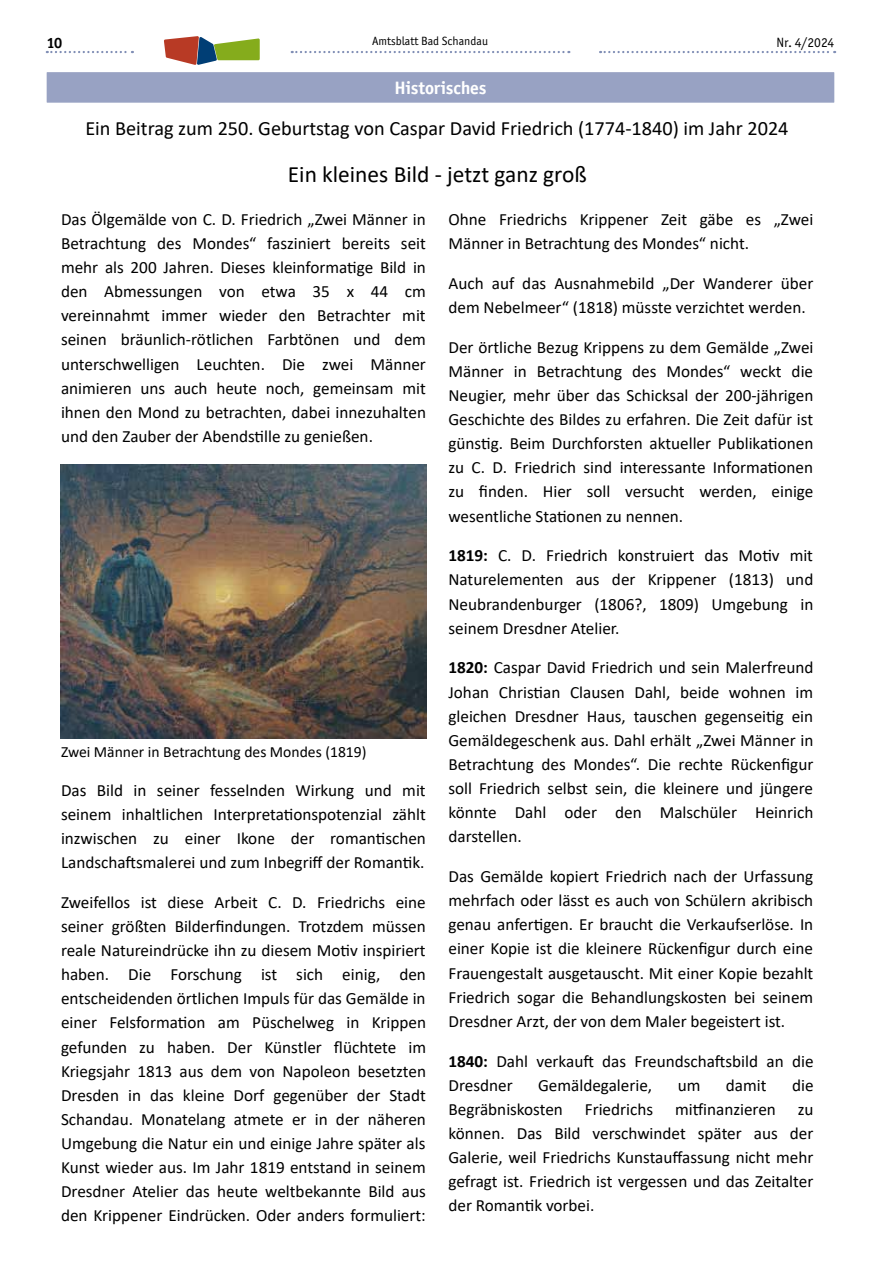
<style>
.page{position:relative;width:881px;height:1263px;background:#fff}
.page>*{position:absolute;margin:0;border:0;box-sizing:border-box;transform-origin:0 0}
.t1{font:23.4px "Bwkqhn Calibri";color:#000}
.t2{font:20.25px "Bwkqhn Calibri";color:#000}
.t3{font:700 18px "Officina San ITC";letter-spacing:-.005em;color:#fff}
.t4{font:17.1px/24.2px "Bwkqhn Calibri";color:#000;text-align:justify}
.t5{font:15.6px "Bwkqhn Calibri";color:#000}
.t6{font:700 15px "Officina San ITC";color:#000}
.t7{font:13.5px "Officina San ITC";color:#000}
.t8{font:12px "Officina San ITC";color:#000}
.s1{font-family:"Plftky Calibri";font-weight:700}
</style>
<div class="page">
<svg style="left:291px;top:51px;width:278px;height:2px"></svg>
<svg style="left:47px;top:51px;width:86px;height:2px"></svg>
<svg style="left:600px;top:51px;width:234px;height:2px"></svg>
<svg style="left:164px;top:36px;width:95px;height:29px"></svg>
<div style="left:47px;top:72px;width:786px;height:30px;background:#a7afcb"></div>
<div style="left:47px;top:73px;width:786px;height:30px;background:#98a2c3"></div>
<img style="left:61px;top:465px;width:365px;height:274px">
<p class="t6" style="left:47px;top:34px;width:17px">10</p>
<p class="t8" style="left:372px;top:34px;width:117px">Amtsblatt Bad Schandau</p>
<p class="t7" style="left:776px;top:34px;width:59px">Nr. 4/2024</p>
<p class="t3" style="left:394px;top:76px;width:93px">Historisches</p>
<p class="t2" style="left:85px;top:119px;width:704px">Ein Beitrag zum 250. Geburtstag von Caspar David Friedrich (1774-1840) im Jahr 2024</p>
<h1 class="t1" style="left:288px;top:164px;width:300px">Ein kleines Bild - jetzt ganz groß</h1>
<p class="t4" style="left:61px;top:208px;width:366px">Das Ölgemälde von C. D. Friedrich „Zwei Männer in Betrachtung des Mondes“ fasziniert bereits seit mehr als 200 Jahren. Dieses kleinformatige Bild in den Abmessungen von etwa 35 x 44 cm vereinnahmt immer wieder den Betrachter mit seinen bräunlich-rötlichen Farbtönen und dem unterschwelligen Leuchten. Die zwei Männer animieren uns auch heute noch, gemeinsam mit ihnen den Mond zu betrachten, dabei innezuhalten und den Zauber der Abendstille zu genießen.</p>
<p class="t4" style="left:448px;top:208px;width:366px">Ohne Friedrichs Krippener Zeit gäbe es „Zwei<br>Männer in Betrachtung des Mondes“ nicht.</p>
<p class="t4" style="left:448px;top:272px;width:366px">Auch auf das Ausnahmebild „Der Wanderer über dem Nebelmeer“ (1818) müsste verzichtet werden.</p>
<p class="t4" style="left:448px;top:335px;width:366px">Der örtliche Bezug Krippens zu dem Gemälde „Zwei Männer in Betrachtung des Mondes“ weckt die Neugier, mehr über das Schicksal der 200-jährigen Geschichte des Bildes zu erfahren. Die Zeit dafür ist günstig. Beim Durchforsten aktueller Publikationen zu C. D. Friedrich sind interessante Informationen zu finden. Hier soll versucht werden, einige wesentliche Stationen zu nennen.</p>
<p class="t4" style="left:448px;top:544px;width:366px"><span class="s1">1819:</span> C. D. Friedrich konstruiert das Motiv mit Naturelementen aus der Krippener (1813) und Neubrandenburger (1806?, 1809) Umgebung in seinem Dresdner Atelier.</p>
<p class="t4" style="left:448px;top:656px;width:366px"><span class="s1">1820:</span> Caspar David Friedrich und sein Malerfreund Johan Christian Clausen Dahl, beide wohnen im gleichen Dresdner Haus, tauschen gegenseitig ein Gemäldegeschenk aus. Dahl erhält „Zwei Männer in Betrachtung des Mondes“. Die rechte Rückenfigur soll Friedrich selbst sein, die kleinere und jüngere könnte Dahl oder den Malschüler Heinrich darstellen.</p>
<p class="t4" style="left:448px;top:865px;width:366px">Das Gemälde kopiert Friedrich nach der Urfassung mehrfach oder lässt es auch von Schülern akribisch genau anfertigen. Er braucht die Verkaufserlöse. In einer Kopie ist die kleinere Rückenfigur durch eine Frauengestalt ausgetauscht. Mit einer Kopie bezahlt Friedrich sogar die Behandlungskosten bei seinem Dresdner Arzt, der von dem Maler begeistert ist.</p>
<p class="t4" style="left:448px;top:1049px;width:366px"><span class="s1">1840:</span> Dahl verkauft das Freundschaftsbild an die<br>Dresdner</p>
<p class="t5" style="left:61px;top:744px;width:307px">Zwei Männer in Betrachtung des Mondes (1819)</p>
<p class="t4" style="left:61px;top:778px;width:366px">Das Bild in seiner fesselnden Wirkung und mit seinem inhaltlichen Interpretationspotenzial zählt inzwischen zu einer Ikone der romantischen Landschaftsmalerei und zum Inbegriff der Romantik.</p>
<p class="t4" style="left:61px;top:890px;width:366px">Zweifellos ist diese Arbeit C. D. Friedrichs eine seiner größten Bilderfindungen. Trotzdem müssen reale Natureindrücke ihn zu diesem Motiv inspiriert haben. Die Forschung ist sich einig, den entscheidenden örtlichen Impuls für das Gemälde in einer Felsformation am Püschelweg in Krippen gefunden zu haben. Der Künstler flüchtete im Kriegsjahr 1813 aus dem von Napoleon besetzten Dresden in das kleine Dorf gegenüber der Stadt Schandau. Monatelang atmete er in der näheren Umgebung die Natur ein und einige Jahre später als Kunst wieder aus. Im Jahr 1819 entstand in seinem Dresdner Atelier das heute weltbekannte Bild aus den Krippener Eindrücken. Oder anders formuliert:</p>
<p class="t4" style="left:538px;top:1073px;width:115px">Gemäldegalerie,</p>
<p class="t4" style="left:677px;top:1073px;width:24px">um</p>
<p class="t4" style="left:725px;top:1073px;width:42px">damit</p>
<p class="t4" style="left:791px;top:1073px;width:23px">die</p>
<p class="t4" style="left:448px;top:1097px;width:116px">Begräbniskosten</p>
<p class="t4" style="left:584px;top:1097px;width:70px">Friedrichs</p>
<p class="t4" style="left:674px;top:1097px;width:102px">mitfinanzieren</p>
<p class="t4" style="left:448px;top:1097px;width:366px;text-indent:349px">zu können. Das Bild verschwindet später aus der Galerie, weil Friedrichs Kunstauffassung nicht mehr gefragt ist. Friedrich ist vergessen und das Zeitalter der Romantik vorbei.</p>
</div>
